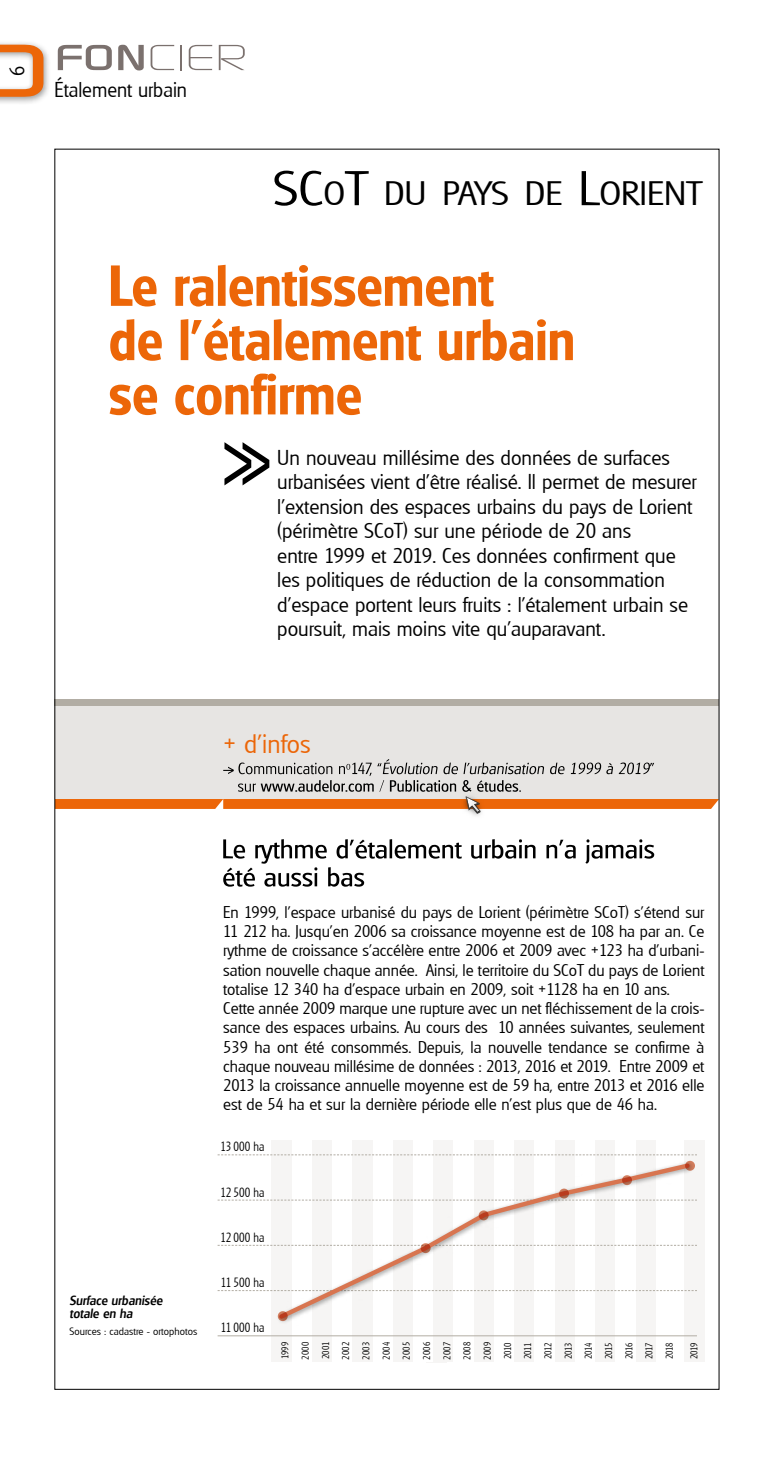
<style>
.page{position:relative;width:759px;height:1469px;background:#fff}
.page>*{position:absolute;margin:0;border:0;box-sizing:border-box;transform-origin:0 0}
.t1{font:600 56px/54.2px "Glasgow";color:#ec6608;scale:.95 1}
.t2{font:300 35px "Digital";color:#7b716e;scale:1.44 1}
.t3{font:300 33.07px "Glasgow";color:#000;scale:1.15 1}
.t4{font:300 26.25px "Glasgow";letter-spacing:.005em;color:#ec6608}
.t5{font:300 21px/24.5px "Glasgow";color:#000}
.t6{font:300 21px "Glasgow";color:#000;scale:.96 1}
.t7{font:300 16.62px/19.2px "Glasgow";color:#000}
.t8{font:300 13.12px "Glasgow";color:#000;scale:.85 1}
.t9{font:italic 500 13.12px/13.1px "Glasgow";color:#000}
.t10{font:300 10.5px "Glasgow";letter-spacing:.005em;color:#000}
.t11{font:300 9.8px/20.3px "Glasgow";letter-spacing:.01em;color:#000;text-align:justify;scale:.9 1}
.s1{font-weight:500}
.s2{font-size:47.25px}
.s3{font-style:inherit}
</style>
<div class="page">
<div style="left:55px;top:706px;width:664px;height:93px;background:#e7e5e3"></div>
<div style="left:55px;top:699px;width:664px;height:7px;background:#b2ada4"></div>
<div style="left:684px;top:1140px;width:20px;height:221px;background:#f6f5f4"></div>
<div style="left:0;top:40px;width:50px;height:65px;background:#000;opacity:.4"></div>
<svg style="left:0;top:45px;width:43px;height:52px"></svg>
<svg style="left:223px;top:839px;width:431px;height:47px"></svg>
<svg style="left:224px;top:442px;width:45px;height:43px"></svg>
<img style="left:472px;top:814px;width:8px;height:2px">
<svg style="left:55px;top:759px;width:664px;height:55px"></svg>
<div style="left:272px;top:1140px;width:20px;height:221px;background:#f6f5f4"></div>
<div style="left:312px;top:1140px;width:20px;height:221px;background:#f6f5f4"></div>
<div style="left:353px;top:1140px;width:20px;height:221px;background:#f6f5f4"></div>
<div style="left:393px;top:1140px;width:20px;height:221px;background:#f6f5f4"></div>
<div style="left:434px;top:1140px;width:20px;height:221px;background:#f6f5f4"></div>
<div style="left:474px;top:1140px;width:20px;height:221px;background:#f6f5f4"></div>
<div style="left:515px;top:1140px;width:20px;height:221px;background:#f6f5f4"></div>
<div style="left:555px;top:1140px;width:20px;height:221px;background:#f6f5f4"></div>
<div style="left:595px;top:1140px;width:21px;height:221px;background:#f6f5f4"></div>
<div style="left:636px;top:1140px;width:20px;height:221px;background:#f6f5f4"></div>
<svg style="left:218px;top:1154px;width:479px;height:1px"></svg>
<svg style="left:218px;top:1290px;width:479px;height:1px"></svg>
<hr style="left:218px;top:1335px;width:479px;height:1px;background:#b2ada4">
<div style="left:276px;top:1160px;width:419px;height:165px;background:#f6f5f4"></div>
<svg style="left:277px;top:1160px;width:416px;height:162px"></svg>
<div style="left:685px;top:1160px;width:10px;height:10px;border:4px solid #d87550;border-radius:50%"></div>
<div style="left:622px;top:1175px;width:10px;height:10px;border:4px solid #d87550;border-radius:50%"></div>
<svg style="left:218px;top:1190px;width:479px;height:10px"></svg>
<div style="left:559px;top:1188px;width:10px;height:10px;border:4px solid #d87550;border-radius:50%"></div>
<div style="left:479px;top:1210px;width:10px;height:10px;border:4px solid #d87550;border-radius:50%"></div>
<svg style="left:218px;top:1244px;width:479px;height:6px"></svg>
<div style="left:421px;top:1243px;width:10px;height:10px;border:4px solid #d87550;border-radius:50%"></div>
<div style="left:278px;top:1311px;width:10px;height:10px;border:4px solid #d87550;border-radius:50%"></div>
<p class="t6" style="left:3px;top:76px;width:12px;rotate:-90deg">6</p>
<h2 class="t2" style="left:55px;top:37px;width:135px"><span class="s1">FON</span>CIER</h2>
<p class="t6" style="left:55px;top:75px;width:140px">Étalement urbain</p>
<h3 class="t3" style="left:273px;top:171px;width:375px"><span class="s2">SC</span>O<span class="s2">T</span> DU PAYS DE <span class="s2">L</span>ORIENT</h3>
<h1 class="t1" style="left:109px;top:258px;width:493px">Le ralentissement<br>de l’étalement urbain se confirme</h1>
<p class="t5" style="left:277px;top:445px;width:421px">Un nouveau millésime des données de surfaces urbanisées vient d’être réalisé. Il permet de mesurer l’extension des espaces urbains du pays de Lorient (périmètre SCoT) sur une période de 20 ans<br>entre 1999 et 2019. Ces données confirment que les politiques de réduction de la consommation d’espace portent leurs fruits : l’étalement urbain se poursuit, mais moins vite qu’auparavant.</p>
<h3 class="t4" style="left:223px;top:726px;width:89px">+ d’infos</h3>
<p class="t9" style="left:69px;top:1293px;width:95px">Surface urbanisée totale en ha</p>
<p class="t10" style="left:69px;top:1324px;width:129px">Sources : cadastre - ortophotos</p>
<p class="t7" style="left:223px;top:902px;width:483px">En 1999, l’espace urbanisé du pays de Lorient (périmètre SCoT) s’étend sur 11 212 ha. Jusqu’en 2006 sa croissance moyenne est de 108 ha par an. Ce rythme de croissance s’accélère entre 2006 et 2009 avec +123 ha d’urbani&shy;sation nouvelle chaque année. Ainsi, le territoire du SCoT du pays de Lorient totalise 12 340 ha d’espace urbain en 2009, soit +1128 ha en 10 ans.<br>Cette année 2009 marque une rupture avec un net fléchissement de la crois&shy;sance des espaces urbains. Au cours des 10 années suivantes, seulement 539 ha ont été consommés. Depuis, la nouvelle tendance se confirme à chaque nouveau millésime de données : 2013, 2016 et 2019. Entre 2009 et 2013 la croissance annuelle moyenne est de 59 ha, entre 2013 et 2016 elle est de 54 ha et sur la dernière période elle n’est plus que de 46 ha.</p>
<p class="t8" style="left:221px;top:1138px;width:53px">13 000 <span class="s3">ha</span></p>
<p class="t8" style="left:221px;top:1183px;width:53px">12 500 <span class="s3">ha</span></p>
<p class="t8" style="left:221px;top:1228px;width:53px">12 000 <span class="s3">ha</span></p>
<p class="t8" style="left:221px;top:1273px;width:53px">11 500 <span class="s3">ha</span></p>
<p class="t8" style="left:221px;top:1319px;width:53px">11 000 <span class="s3">ha</span></p>
<p class="t11" style="left:275px;top:1359px;width:21px;rotate:-90deg">1999<br>2000<br>2001<br>2002<br>2003<br>2004<br>2005<br>2006</p>
<p class="t11" style="left:436px;top:1360px;width:22px;line-height:7.4px;rotate:-90deg">2019<br>2007</p>
<p class="t11" style="left:457px;top:1359px;width:21px;rotate:-90deg">2008<br>2009<br>2010<br>2011<br>2012<br>2013<br>2014<br>2015<br>2016<br>2017<br>2018</p>
<p class="t11" style="left:684px;top:1359px;width:20px;rotate:-90deg">2019</p>
</div>
